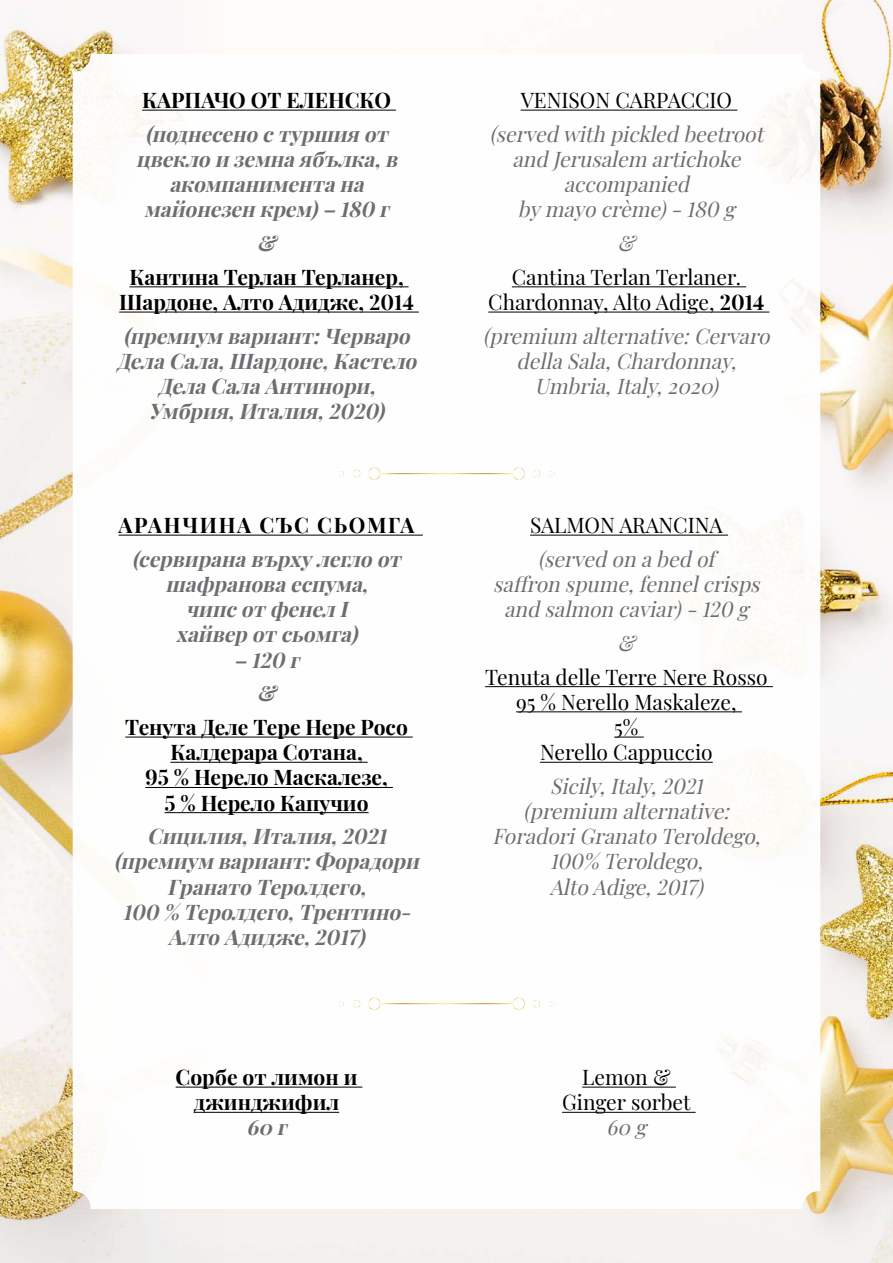
<style>
.page{position:relative;width:893px;height:1263px;background:#fff}
.page>*{position:absolute;margin:0;border:0;box-sizing:border-box;transform-origin:0 0}
.t1{font:italic 700 21px/25.2px "Playfair Display";color:#6d6e71;text-align:center}
.t2{font:italic 21px/25.2px "Playfair Display";color:#6d6e71;text-align:center}
.t3{font:21px/25.2px "Playfair Display";color:#000;text-align:center}
.t4{font:700 21px/25.2px "Playfair Display";color:#000;text-align:center}
.t5{font:700 21px "Playfair Display";letter-spacing:.08em;color:#000}
.s1{font-weight:700}
</style>
<div class="page">
<img style="left:224px;top:0;width:669px;height:1263px">
<img style="left:0;top:0;width:224px;height:1263px">
<div style="left:73px;top:54px;width:747px;height:1155px;background:#fff;border-radius:18px"></div>
<hr style="left:142px;top:110px;width:254px;height:1px;background:#000">
<hr style="left:129px;top:287px;width:280px;height:1px;background:#000">
<hr style="left:119px;top:312px;width:300px;height:1px;background:#000">
<hr style="left:521px;top:110px;width:216px;height:1px;background:#000">
<hr style="left:512px;top:287px;width:234px;height:1px;background:#000">
<hr style="left:488px;top:312px;width:281px;height:1px;background:#000">
<hr style="left:119px;top:535px;width:304px;height:1px;background:#000">
<hr style="left:125px;top:737px;width:288px;height:1px;background:#000">
<hr style="left:170px;top:762px;width:198px;height:1px;background:#000">
<hr style="left:145px;top:787px;width:248px;height:1px;background:#000">
<hr style="left:165px;top:812px;width:204px;height:1px;background:#000">
<hr style="left:530px;top:535px;width:198px;height:1px;background:#000">
<hr style="left:485px;top:686px;width:288px;height:1px;background:#000">
<hr style="left:516px;top:712px;width:226px;height:1px;background:#000">
<hr style="left:614px;top:737px;width:30px;height:1px;background:#000">
<hr style="left:540px;top:762px;width:173px;height:1px;background:#000">
<svg style="left:368px;top:467px;width:12px;height:13px"></svg>
<svg style="left:353px;top:470px;width:7px;height:7px"></svg>
<svg style="left:339px;top:471px;width:5px;height:5px"></svg>
<svg style="left:513px;top:467px;width:12px;height:13px"></svg>
<svg style="left:533px;top:470px;width:7px;height:7px"></svg>
<svg style="left:380px;top:473px;width:133px;height:1px"></svg>
<svg style="left:368px;top:997px;width:12px;height:13px"></svg>
<svg style="left:353px;top:1000px;width:7px;height:7px"></svg>
<svg style="left:513px;top:997px;width:12px;height:13px"></svg>
<svg style="left:533px;top:1000px;width:7px;height:7px"></svg>
<svg style="left:380px;top:1003px;width:133px;height:1px"></svg>
<hr style="left:176px;top:1087px;width:186px;height:1px;background:#000">
<hr style="left:194px;top:1112px;width:145px;height:1px;background:#000">
<hr style="left:582px;top:1087px;width:94px;height:1px;background:#000">
<hr style="left:562px;top:1112px;width:134px;height:1px;background:#000">
<p class="t4" style="left:142px;top:86px;width:250px">КАРПАЧО ОТ ЕЛЕНСКО</p>
<p class="t1" style="left:136px;top:119px;width:269px">(поднесено стуршия от цвекло и земнаябълка,в акомпаниментана майонезен крем)– 180 г</p>
<p class="t1" style="left:257px;top:229px;width:27px">&amp;</p>
<p class="t4" style="left:119px;top:262px;width:296px">Кантина Терлан Терланер,<br>Шардоне, Алто Адидже, 2014</p>
<p class="t1" style="left:117px;top:321px;width:308px">(премиум вариант:Черваро<br>ДелаСала,Шардоне,Кастело<br>ДелаСалаАнтинори,<br>Умбрия,Италия,2020)</p>
<p class="t5" style="left:119px;top:509px;width:297px">АРАНЧИНА СЪС СЬОМГА</p>
<p class="t1" style="left:132px;top:544px;width:276px">(сервиранавърху легло от шафрановаеспума, чипсот фенел I<br>хайвер от сьомга)</p>
<p class="t1" style="left:234px;top:641px;width:73px;line-height:33.8px">– 120 г &amp;</p>
<p class="t4" style="left:125px;top:713px;width:284px">Тенута Деле Тере Нере Росо<br>Калдерара Сотана,<br>95 % Нерело Маскалезе,<br>5 % Нерело Капучио</p>
<p class="t1" style="left:114px;top:822px;width:313px">Сицилия,Италия,2021 (премиум вариант:Форадори<br>Гранато Теролдего,<br>100 % Теролдего,Трентино-<br>Алто Адидже,2017)</p>
<p class="t4" style="left:176px;top:1063px;width:183px">Сорбе от лимон и джинджифил</p>
<p class="t1" style="left:247px;top:1113px;width:48px">60 г</p>
<p class="t3" style="left:521px;top:86px;width:213px">VENISON CARPACCIO</p>
<p class="t2" style="left:490px;top:119px;width:281px">(served with pickled beetroot and Jerusalem artichoke accompanied<br>by mayocrème)-180 g</p>
<p class="t2" style="left:618px;top:229px;width:25px">&amp;</p>
<p class="t3" style="left:488px;top:262px;width:277px">Cantina Terlan Terlaner.<br>Chardonnay, Alto Adige, <span class="s1">2014</span></p>
<p class="t2" style="left:483px;top:321px;width:294px">(premium alternative:Cervaro dellaSala,Chardonnay,<br>Umbria,Italy,2020)</p>
<p class="t3" style="left:530px;top:511px;width:194px">SALMON ARANCINA</p>
<p class="t2" style="left:493px;top:544px;width:274px">(served on abed of<br>saffron spume,fennelcrisps and salmon caviar)-120 g</p>
<p class="t2" style="left:618px;top:629px;width:25px">&amp;</p>
<p class="t3" style="left:485px;top:662px;width:284px">Tenuta delle Terre Nere Rosso<br>95 % Nerello Maskaleze,<br>5%<br>Nerello Cappuccio</p>
<p class="t2" style="left:492px;top:772px;width:276px">Sicily,Italy,2021<br>(premium alternative:<br>ForadoriGranatoTeroldego,<br>100% Teroldego,<br>AltoAdige,2017)</p>
<p class="t3" style="left:562px;top:1063px;width:130px">Lemon &amp;<br>Ginger sorbet</p>
<p class="t2" style="left:606px;top:1113px;width:48px">60 g</p>
</div>
